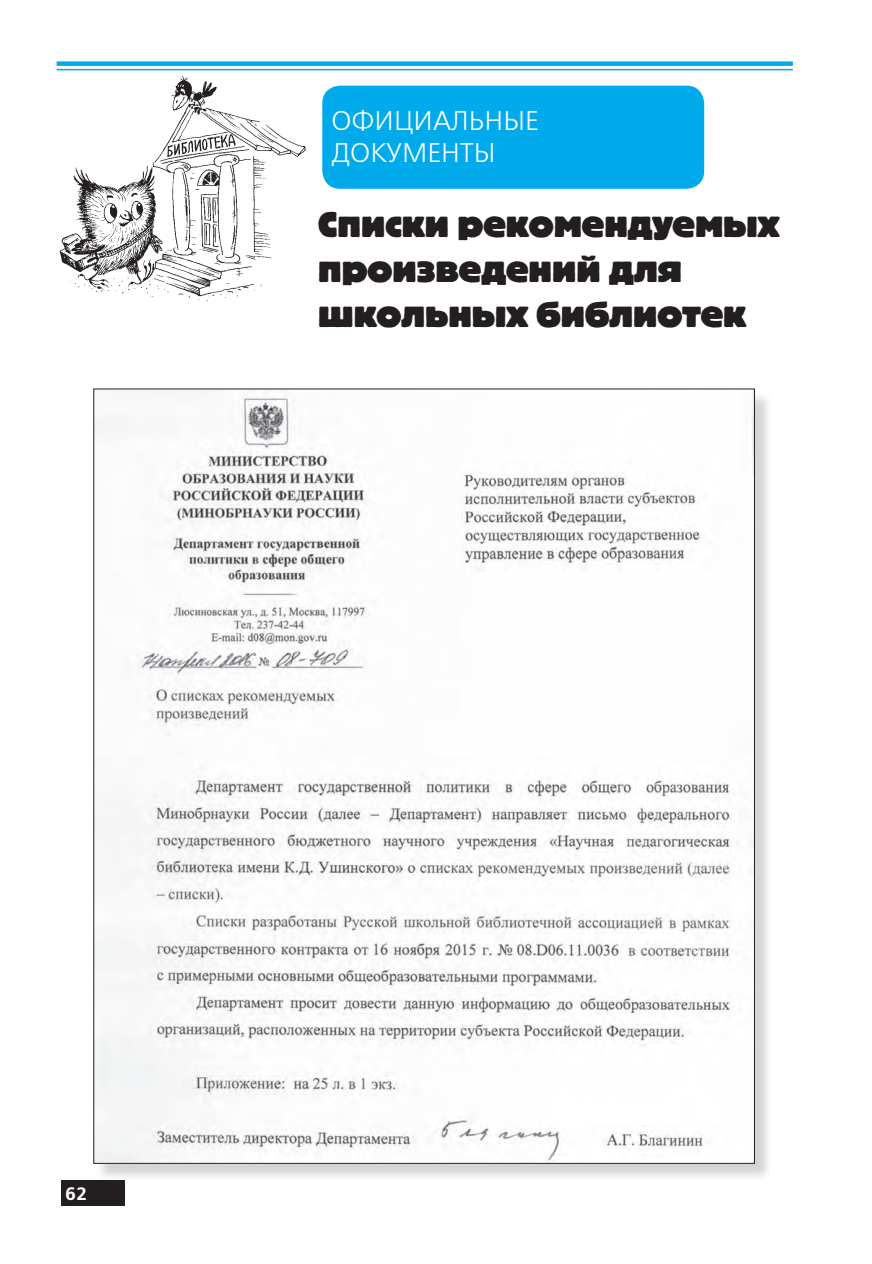
<style>
.page{position:relative;width:872px;height:1264px;background:#fff}
.page>*{position:absolute;margin:0;border:0;box-sizing:border-box;transform-origin:0 0}
.t1{font:37.5px/45px "Bloc Heavy C";color:#231f20}
.t2{font:27px/32.4px "Free Set C";color:#fff}
.t3{font:700 18px "Free Set C";color:#fff}
</style>
<div class="page">
<div style="left:61px;top:1180px;width:64px;height:25px;background:#231f20"></div>
<div style="left:57px;top:61px;width:735px;height:5px;background:#00aaeb"></div>
<hr style="left:57px;top:69px;width:735px;height:1px;background:#00aaeb">
<div style="left:322px;top:86px;width:382px;height:103px;background:#00aaeb;border-radius:18px"></div>
<img style="left:59px;top:76px;width:247px;height:226px">
<div style="left:96px;top:391px;width:677px;height:791px;background:#231f20;opacity:.19"></div>
<img style="left:95px;top:391px;width:657px;height:770px">
<p class="t2" style="left:331px;top:105px;width:209px">официальные документы</p>
<p class="t1" style="left:318px;top:202px;width:462px">Списки рекомендуемых произведений для школьных библиотек</p>
<p class="t3" style="left:65px;top:1182px;width:24px">62</p>
</div>
